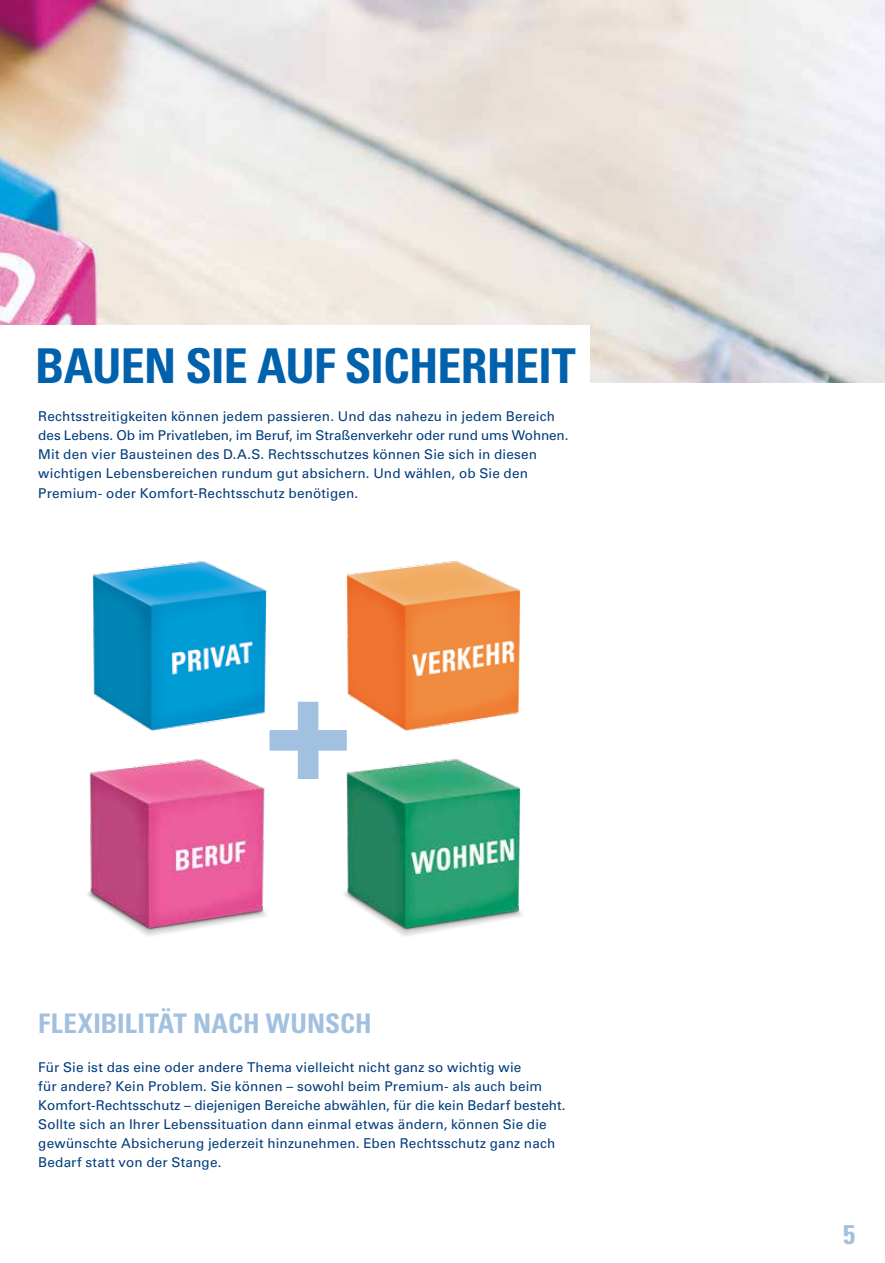
<style>
.page{position:relative;width:885px;height:1263px;background:#fff}
.page>*{position:absolute;margin:0;border:0;box-sizing:border-box;transform-origin:0 0}
.t1{font:700 condensed 48px "Univers LT";letter-spacing:-.015em;color:#0061ad}
.t2{font:700 condensed 27px "Univers LT";letter-spacing:.005em;color:#a2c0df}
.t3{font:13.5px/19.2px "Univers LT";letter-spacing:.01em;color:#003c7c}
</style>
<div class="page">
<img style="left:0;top:0;width:884px;height:383px">
<img style="left:87px;top:772px;width:435px;height:164px">
<img style="left:92px;top:561px;width:429px;height:211px">
<div style="left:0;top:325px;width:590px;height:77px;background:#fff"></div>
<svg style="left:269px;top:702px;width:78px;height:77px"></svg>
<h1 class="t1" style="left:35px;top:336px;width:542px">BAUEN SIE AUF SICHERHEIT</h1>
<p class="t3" style="left:38px;top:407px;width:531px">Rechtsstreitigkeiten können jedem passieren. Und das nahezu in jedem Bereich des Lebens. Ob im Privatleben, im Beruf, im Straßenverkehr oder rund ums Wohnen.<br>Mit den vier Bausteinen des D.A.S. Rechtsschutzes können Sie sich in diesen wichtigen Lebensbereichen rundum gut absichern. Und wählen, ob Sie den Premium- oder Komfort-Rechtsschutz benötigen.</p>
<h2 class="t2" style="left:38px;top:1007px;width:335px">FLEXIBILITÄT NACH WUNSCH</h2>
<p class="t3" style="left:38px;top:1057px;width:529px">Für Sie ist das eine oder andere Thema vielleicht nicht ganz so wichtig wie<br>für andere? Kein Problem. Sie können – sowohl beim Premium- als auch beim Komfort-Rechtsschutz – diejenigen Bereiche abwählen, für die kein Bedarf besteht.<br>Sollte sich an Ihrer Lebenssituation dann einmal etwas ändern, können Sie die gewünschte Absicherung jederzeit hinzunehmen. Eben Rechtsschutz ganz nach Bedarf statt von der Stange.</p>
<h2 class="t2" style="left:843px;top:1218px;width:13px">5</h2>
</div>
